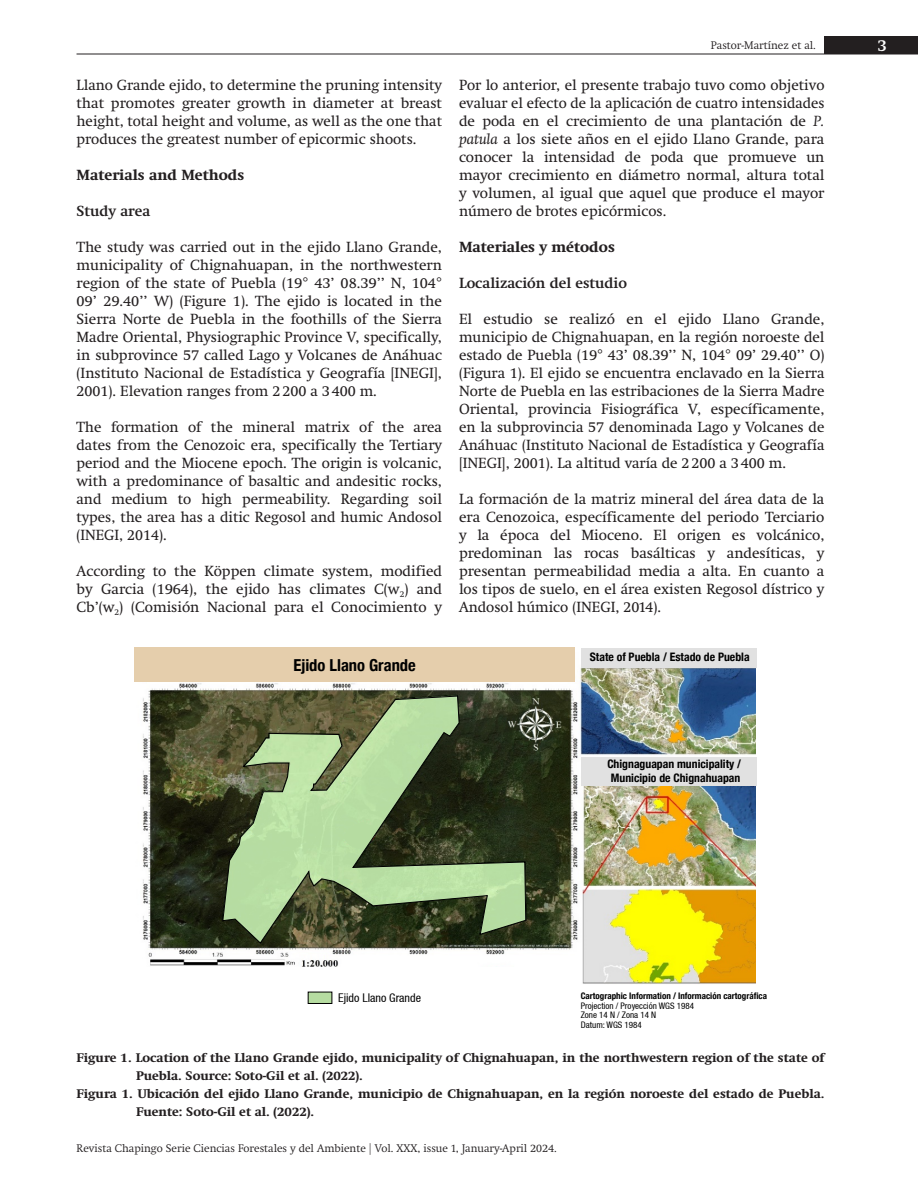
<style>
.page{position:relative;width:918px;height:1188px;background:#fff}
.page>*{position:absolute;margin:0;border:0;box-sizing:border-box;transform-origin:0 0}
.t1{font:700 condensed 16.5px "Helvetica Neue";color:#000}
.t2{font:600 16.5px "Swift Neue LT Pro";color:#fff}
.t3{font:15px/18px "Swift Neue LT Pro";color:#231f20;text-align:justify}
.subtitulos{font:700 15px "Swift Neue LT Pro";color:#231f20}
.ss_titulos{font:600 15px "Swift Neue LT Pro";color:#231f20}
.pie_de_figura{font:700 12.75px/18px "Swift Neue LT Pro";color:#231f20}
.t4{font:condensed 12px "Helvetica 57";color:#000}
.t5{font:700 condensed 11.7px/14.1px "Helvetica Neue";color:#000;text-align:center}
.t6{font:300 11.25px "Swift Neue LT Pro";color:#231f20}
.t7{font:condensed 9px/9.8px "Helvetica 57";color:#000}
.s1{font-style:italic}
.s2{font-family:"Helvetica Neue";font-weight:700}
.s3{font-size:12px}
</style>
<div class="page">
<hr style="left:77px;top:54px;width:841px;height:1px;background:#231f20">
<div style="left:824px;top:36px;width:94px;height:18px;background:#231f20"></div>
<img style="left:143px;top:668px;width:613px;height:317px">
<div style="left:120px;top:968px;width:444px;height:71px;background:#fff"></div>
<div style="left:135px;top:648px;width:440px;height:34px;background:#e5ceac"></div>
<div style="left:581px;top:648px;width:175px;height:20px;background:#e1e1e1"></div>
<div style="left:581px;top:757px;width:175px;height:28px;background:#e1e1e1"></div>
<svg style="left:222px;top:695px;width:305px;height:249px;background:#6d7f58"></svg>
<div style="left:308px;top:992px;width:24px;height:11px;background:#b6dca1"></div>
<div style="left:308px;top:992px;width:24px;height:12px;border:1px solid #000"></div>
<p class="t3" style="left:77px;top:76px;width:367px">Llano Grande ejido, to determine the pruning intensity that promotes greater growth in diameter at breast height, total height and volume, as well as the one that produces the greatest number of epicormic shoots.</p>
<p class="subtitulos" style="left:77px;top:166px;width:169px">Materials and Methods</p>
<p class="ss_titulos" style="left:77px;top:202px;width:75px">Study area</p>
<p class="t3" style="left:77px;top:238px;width:367px">The study was carried out in the ejido Llano Grande, municipality of Chignahuapan, in the northwestern region of the state of Puebla (19° 43’ 08.39’’ N, 104° 09’ 29.40’’ W) (Figure 1). The ejido is located in the Sierra Norte de Puebla in the foothills of the Sierra Madre Oriental, Physiographic Province V, specifically, in subprovince 57 called Lago y Volcanes de Anáhuac (Instituto Nacional de Estadística y Geografía [INEGI], 2001). Elevation ranges from 2200 a 3400 m.</p>
<p class="t3" style="left:77px;top:418px;width:367px">The formation of the mineral matrix of the area dates from the Cenozoic era, specifically the Tertiary period and the Miocene epoch. The origin is volcanic, with a predominance of basaltic and andesitic rocks, and medium to high permeability. Regarding soil types, the area has a ditic Regosol and humic Andosol (INEGI, 2014).</p>
<p class="t3" style="left:77px;top:562px;width:367px">According to the Köppen climate system, modified by Garcia (1964), the ejido has climates C(w<sub>2</sub>) and Cb’(w<sub>2</sub>) (Comisión Nacional para el Conocimiento y</p>
<p class="t1" style="left:293px;top:652px;width:124px">Ejido Llano Grande</p>
<p class="t6" style="left:711px;top:39px;width:107px">Pastor-Martínez et al.</p>
<p class="t2" style="left:878px;top:35px;width:11px">3</p>
<p class="t3" style="left:459px;top:76px;width:367px">Por lo anterior, el presente trabajo tuvo como objetivo evaluar el efecto de la aplicación de cuatro intensidades de poda en el crecimiento de una plantación de <span class="s1">P. patula</span> a los siete años en el ejido Llano Grande, para conocer la intensidad de poda que promueve un mayor crecimiento en diámetro normal, altura total y volumen, al igual que aquel que produce el mayor número de brotes epicórmicos.</p>
<p class="subtitulos" style="left:459px;top:238px;width:157px">Materiales y métodos</p>
<p class="ss_titulos" style="left:459px;top:274px;width:170px">Localización del estudio</p>
<p class="t3" style="left:459px;top:310px;width:367px">El estudio se realizó en el ejido Llano Grande, municipio de Chignahuapan, en la región noroeste del estado de Puebla (19° 43’ 08.39’’ N, 104° 09’ 29.40’’ O) (Figura 1). El ejido se encuentra enclavado en la Sierra Norte de Puebla en las estribaciones de la Sierra Madre Oriental, provincia Fisiográfica V, específicamente, en la subprovincia 57 denominada Lago y Volcanes de Anáhuac (Instituto Nacional de Estadística y Geografía [INEGI], 2001). La altitud varía de 2200 a 3400 m.</p>
<p class="t3" style="left:459px;top:490px;width:367px">La formación de la matriz mineral del área data de la era Cenozoica, específicamente del periodo Terciario y la época del Mioceno. El origen es volcánico, predominan las rocas basálticas y andesíticas, y presentan permeabilidad media a alta. En cuanto a los tipos de suelo, en el área existen Regosol dístrico y Andosol húmico (INEGI, 2014).</p>
<p class="t5" style="left:590px;top:649px;width:161px">State of Puebla / Estado de Puebla</p>
<p class="t5" style="left:607px;top:756px;width:135px">Chignaguapan municipality /<br>Municipio de Chignahuapan</p>
<p class="t4" style="left:338px;top:991px;width:84px">Ejido Llano Grande</p>
<p class="t7" style="left:581px;top:991px;width:188px"><span class="s2">Cartographic Information / Información cartográfica<br></span>Projection / Proyección WGS 1984<br>Zone 14 N / Zona 14 N<br>Datum: WGS 1984</p>
<p class="pie_de_figura" style="left:136px;top:1049px;width:690px;text-indent:-60px">Figure 1. Location of the Llano Grande ejido, municipality of Chignahuapan, in the northwestern region of the state of<br>Puebla. Source: Soto-Gil et al. (2022).</p>
<p class="pie_de_figura" style="left:136px;top:1085px;width:690px;text-indent:-60px">Figura 1. Ubicación del ejido Llano Grande, municipio de Chignahuapan, en la región noroeste del estado de Puebla.<br>Fuente: Soto-Gil et al. (2022).</p>
<p class="t6" style="left:77px;top:1142px;width:482px">Revista Chapingo Serie Ciencias Forestales y del Ambiente <span class="s3">|</span> Vol. XXX, issue 1, January-April 2024.</p>
</div>
